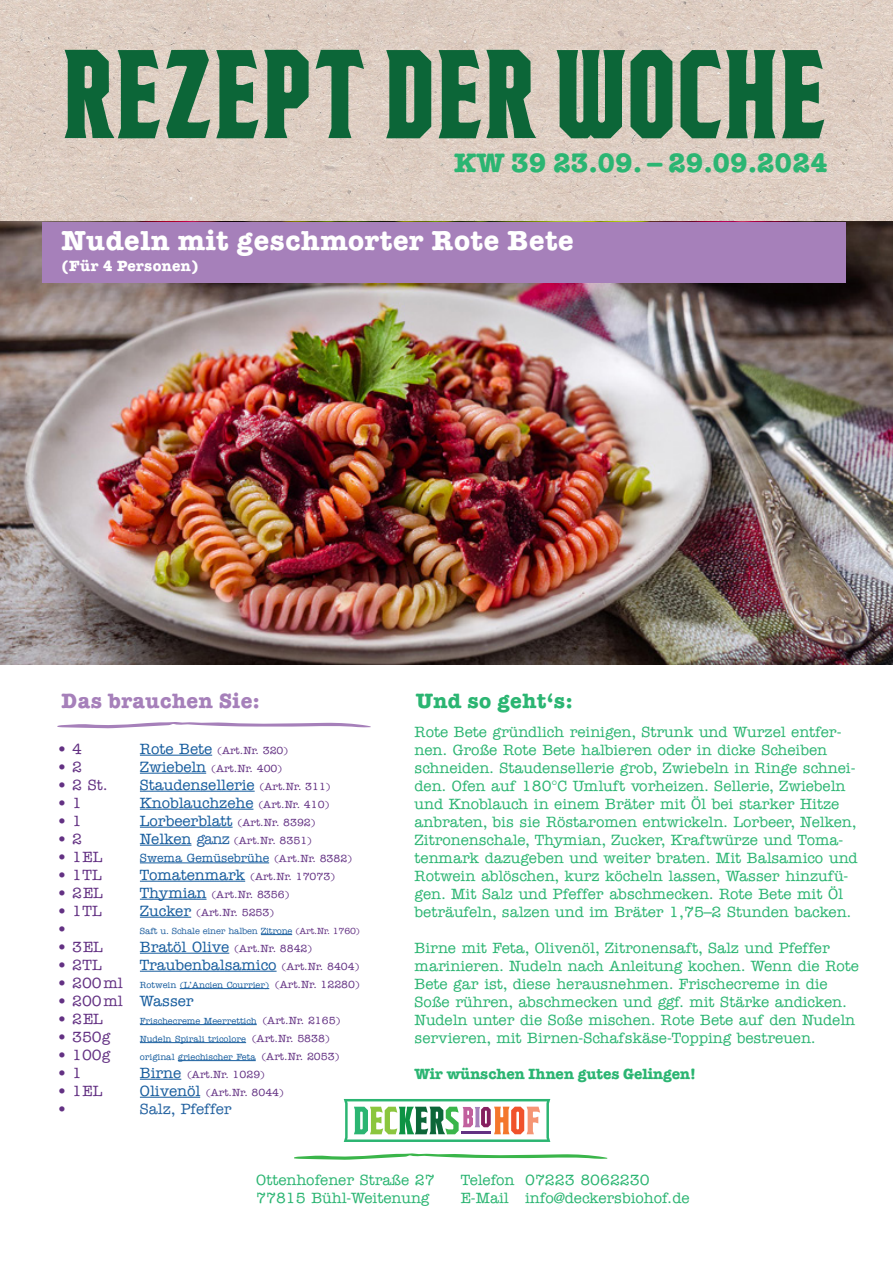
<style>
.page{position:relative;width:893px;height:1263px;background:#fff}
.page>*{position:absolute;margin:0;border:0;box-sizing:border-box;transform-origin:0 0}
.t1{font:115.5px "Fieldsof Cathay";letter-spacing:.01em;color:#0c6638}
.t2{font:700 27.75px "American Typewriter Std";letter-spacing:.025em;color:#fff}
.t3{font:700 27px "American Typewriter Std";color:#2bb572}
.t4{font:700 21px "American Typewriter Std";letter-spacing:.025em;color:#a680ba}
.t5{font:700 21px "American Typewriter Std";letter-spacing:.025em;color:#2bb572}
.t6{font:500 15px/18px "American Typewriter Std";color:#2bb572}
.t7{font:500 15px "American Typewriter Std";color:#175d9e}
.t8{font:500 15px "American Typewriter Std";color:#633183}
.t9{font:700 15px "American Typewriter Std";color:#2bb572}
.t10{font:700 15px "American Typewriter Std";letter-spacing:.025em;color:#fff}
.t11{font:500 15px "American Typewriter Std";color:#2563a1}
.t12{font:500 12px "American Typewriter Std";color:#175d9e}
.t13{font:500 10.5px "American Typewriter Std";color:#633183}
.t14{font:500 9px "American Typewriter Std";color:#175d9e}
.t15{font:500 9px "American Typewriter Std";letter-spacing:-.02em;color:#2563a1}
.s1{font-size:15px;color:#175d9e}
.s2{font-size:10.5px;color:#633183}
.s3{font-size:15px;color:#2563a1}
.s4{color:#175d9e}
.s5{color:#633183}
.s6{font-size:15px;color:#633183}
</style>
<div class="page">
<img style="left:0;top:0;width:893px;height:664px">
<hr style="left:140px;top:755px;width:72px;height:1px;background:#175d9e">
<hr style="left:140px;top:773px;width:66px;height:1px;background:#175d9e">
<hr style="left:140px;top:791px;width:115px;height:1px;background:#175d9e">
<hr style="left:140px;top:809px;width:113px;height:1px;background:#175d9e">
<hr style="left:140px;top:827px;width:93px;height:1px;background:#175d9e">
<hr style="left:140px;top:845px;width:52px;height:1px;background:#175d9e">
<hr style="left:140px;top:862px;width:129px;height:1px;background:#175d9e">
<hr style="left:140px;top:881px;width:105px;height:1px;background:#175d9e">
<hr style="left:140px;top:899px;width:67px;height:1px;background:#175d9e">
<hr style="left:140px;top:917px;width:51px;height:1px;background:#175d9e">
<hr style="left:261px;top:934px;width:31px;height:1px;background:#175d9e">
<hr style="left:140px;top:953px;width:89px;height:1px;background:#175d9e">
<hr style="left:140px;top:971px;width:137px;height:1px;background:#175d9e">
<hr style="left:180px;top:988px;width:89px;height:1px;background:#175d9e">
<hr style="left:140px;top:1024px;width:117px;height:1px;background:#175d9e">
<hr style="left:140px;top:1042px;width:106px;height:1px;background:#175d9e">
<hr style="left:178px;top:1060px;width:78px;height:1px;background:#175d9e">
<hr style="left:140px;top:1079px;width:41px;height:1px;background:#175d9e">
<hr style="left:140px;top:1097px;width:60px;height:1px;background:#175d9e">
<div style="left:43px;top:222px;width:803px;height:61px;background:#a680ba"></div>
<svg style="left:344px;top:1099px;width:206px;height:43px"></svg>
<svg style="left:294px;top:1153px;width:313px;height:7px"></svg>
<svg style="left:57px;top:722px;width:314px;height:6px"></svg>
<p class="t1" style="left:65px;top:29px;width:765px">REZEPT DER WOCHE</p>
<p class="t3" style="left:454px;top:147px;width:375px">KW 39 23.09. – 29.09.2024</p>
<p class="t2" style="left:62px;top:225px;width:514px">Nudeln mit geschmorter Rote Bete</p>
<p class="t10" style="left:62px;top:257px;width:139px">(Für 4 Personen)</p>
<p class="t4" style="left:62px;top:688px;width:200px">Das brauchen Sie:</p>
<p class="t8" style="left:57px;top:740px;width:26px">• 4</p>
<p class="t13" style="left:140px;top:744px;width:150px"><span class="s1">Rote Bete</span> (Art.Nr. 320)</p>
<p class="t8" style="left:57px;top:758px;width:26px">• 2</p>
<p class="t13" style="left:140px;top:762px;width:144px"><span class="s1">Zwiebeln</span> (Art.Nr. 400)</p>
<p class="t8" style="left:57px;top:776px;width:52px">• 2 St.</p>
<p class="t7" style="left:140px;top:776px;width:192px">Staudensellerie <span class="s2">(Art.Nr. 311)</span></p>
<p class="t8" style="left:57px;top:794px;width:26px">• 1</p>
<p class="t7" style="left:140px;top:794px;width:191px">Knoblauchzehe <span class="s2">(Art.Nr. 410)</span></p>
<p class="t8" style="left:57px;top:812px;width:26px">• 1</p>
<p class="t13" style="left:140px;top:816px;width:177px"><span class="s1">Lorbeerblatt</span> (Art.Nr. 8392)</p>
<p class="t8" style="left:57px;top:830px;width:26px">• 2</p>
<p class="t13" style="left:140px;top:834px;width:174px"><span class="s1">Nelken</span> <span class="s3">ganz</span> (Art.Nr. 8351)</p>
<p class="t8" style="left:57px;top:848px;width:47px">• 1EL</p>
<p class="t12" style="left:140px;top:851px;width:214px">Swema Gemüsebrühe <span class="s2">(Art.Nr. 8382)</span></p>
<p class="t8" style="left:57px;top:866px;width:46px">• 1TL</p>
<p class="t13" style="left:140px;top:870px;width:197px"><span class="s1">Tomatenmark</span> (Art.Nr. 17073)</p>
<p class="t8" style="left:57px;top:884px;width:47px">• 2EL</p>
<p class="t13" style="left:140px;top:888px;width:151px"><span class="s1">Thymian</span> (Art.Nr. 8356)</p>
<p class="t8" style="left:57px;top:902px;width:46px">• 1TL</p>
<p class="t13" style="left:140px;top:906px;width:136px"><span class="s1">Zucker</span> (Art.Nr. 5253)</p>
<p class="t8" style="left:57px;top:920px;width:10px">•</p>
<p class="t15" style="left:140px;top:926px;width:222px">Saft u. Schale einer halben <span class="s4">Zitrone</span> <span class="s5">(Art.Nr. 1760)</span></p>
<p class="t8" style="left:57px;top:938px;width:47px">• 3EL</p>
<p class="t13" style="left:140px;top:942px;width:174px"><span class="s1">Bratöl Olive</span> (Art.Nr. 8842)</p>
<p class="t8" style="left:57px;top:956px;width:46px">• 2TL</p>
<p class="t7" style="left:140px;top:956px;width:221px">Traubenbalsamico <span class="s2">(Art.Nr. 8404)</span></p>
<p class="t14" style="left:57px;top:980px;width:304px"><span class="s6">• 200ml</span> Rotwein (L’Ancien Courrier) <span class="s2">(Art.Nr. 12280)</span></p>
<p class="t8" style="left:57px;top:992px;width:138px">• 200ml <span class="s4">Wasser</span></p>
<p class="t8" style="left:57px;top:1010px;width:47px">• 2EL</p>
<p class="t14" style="left:140px;top:1016px;width:202px">Frischecreme Meerrettich <span class="s2">(Art.Nr. 2165)</span></p>
<p class="t8" style="left:57px;top:1028px;width:54px">• 350g</p>
<p class="t14" style="left:140px;top:1034px;width:192px">Nudeln Spirali tricolore <span class="s2">(Art.Nr. 5838)</span></p>
<p class="t8" style="left:57px;top:1046px;width:54px">• 100g</p>
<p class="t14" style="left:140px;top:1052px;width:201px">original griechischer Feta <span class="s2">(Art.Nr. 2053)</span></p>
<p class="t8" style="left:57px;top:1064px;width:26px">• 1</p>
<p class="t13" style="left:140px;top:1068px;width:127px"><span class="s1">Birne</span> (Art.Nr. 1029)</p>
<p class="t8" style="left:57px;top:1082px;width:47px">• 1EL</p>
<p class="t13" style="left:140px;top:1086px;width:146px"><span class="s1">Olivenöl</span> (Art.Nr. 8044)</p>
<p class="t8" style="left:57px;top:1100px;width:10px">•</p>
<p class="t11" style="left:140px;top:1100px;width:93px">Salz, Pfeffer</p>
<p class="t5" style="left:416px;top:688px;width:158px">Und so geht‘s:</p>
<p class="t6" style="left:415px;top:723px;width:444px">Rote Bete gründlich reinigen, Strunk und Wurzel entfer&shy;nen. Große Rote Bete halbieren oder in dicke Scheiben schneiden. Staudensellerie grob, Zwiebeln in Ringe schnei&shy;den. Ofen auf 180°C Umluft vorheizen. Sellerie, Zwiebeln und Knoblauch in einem Bräter mit Öl bei starker Hitze anbraten, bis sie Röstaromen entwickeln. Lorbeer, Nelken, Zitronenschale, Thymian, Zucker, Kraftwürze und Toma&shy;tenmark dazugeben und weiter braten. Mit Balsamico und Rotwein ablöschen, kurz köcheln lassen, Wasser hinzufü&shy;gen. Mit Salz und Pfeffer abschmecken. Rote Bete mit Öl beträufeln, salzen und im Bräter 1,75–2 Stunden backen.</p>
<p class="t6" style="left:415px;top:939px;width:446px">Birne mit Feta, Olivenöl, Zitronensaft, Salz und Pfeffer marinieren. Nudeln nach Anleitung kochen. Wenn die Rote Bete gar ist, diese herausnehmen. Frischecreme in die Soße rühren, abschmecken und ggf. mit Stärke andicken.<br>Nudeln unter die Soße mischen. Rote Bete auf den Nudeln servieren, mit Birnen-Schafskäse-Topping bestreuen.</p>
<p class="t9" style="left:415px;top:1064px;width:283px">Wir wünschen Ihnen gutes Gelingen!</p>
<p class="t6" style="left:256px;top:1171px;width:180px">Ottenhofener Straße 27</p>
<p class="t6" style="left:256px;top:1189px;width:175px">77815 Bühl-Weitenung</p>
<p class="t6" style="left:461px;top:1171px;width:190px">Telefon 07223 8062230</p>
<p class="t6" style="left:461px;top:1189px;width:230px">E-Mail info@deckersbiohof.de</p>
</div>
